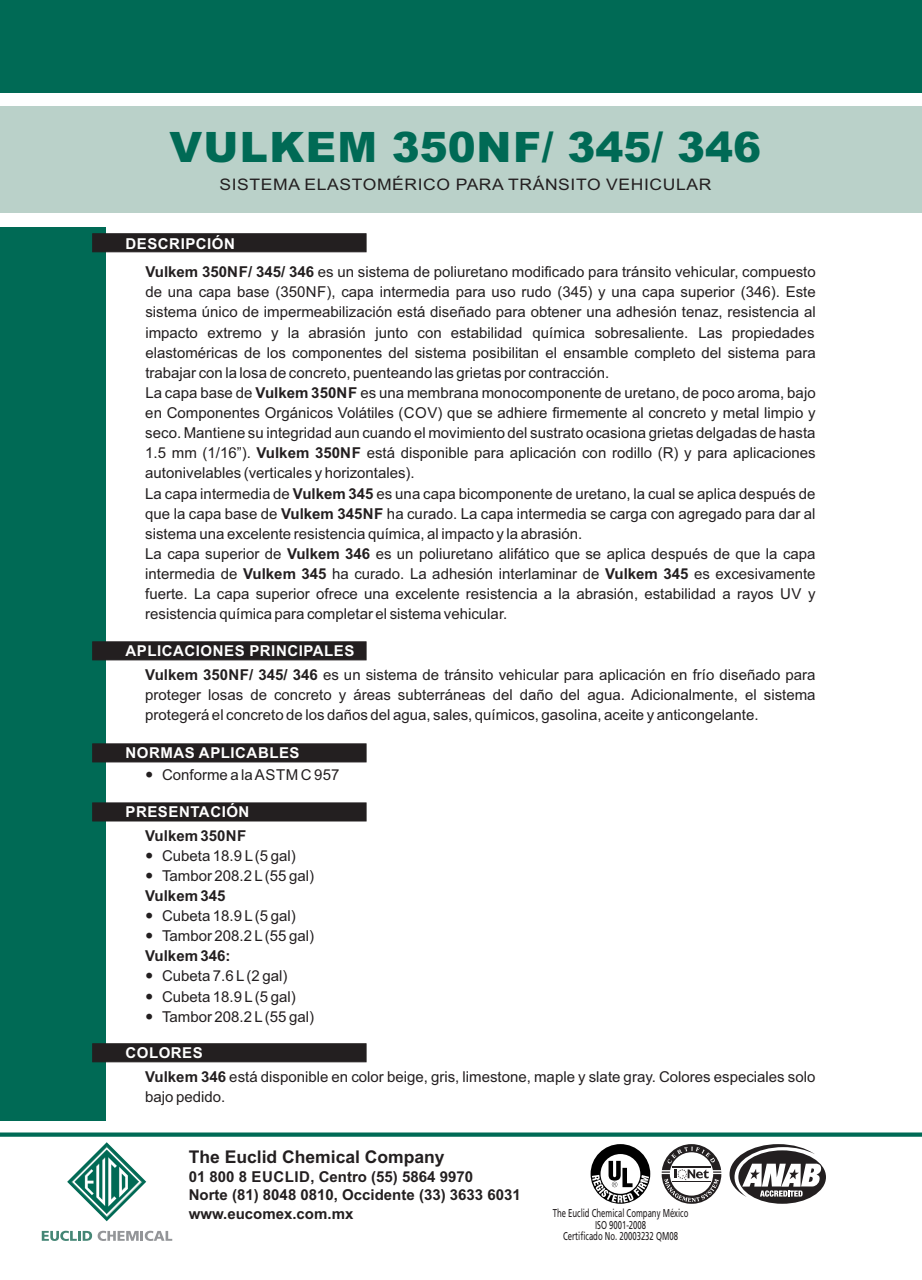
<style>
.page{position:relative;width:922px;height:1280px;background:#fff}
.page>*{position:absolute;margin:0;border:0;box-sizing:border-box;transform-origin:0 0}
.t1{font:900 42px "Arial";letter-spacing:.015em;color:#006a55}
.t2{font:700 17.5px "Arial";color:#231f20}
.t3{font:15.75px "Arial";letter-spacing:.035em;color:#231f20;scale:1.1 1}
.t4{font:15px/20px "Arial";color:#231f20}
.t5{font:700 15px/18.5px "Arial";color:#231f20}
.t6{font:700 15px "Arial";letter-spacing:.035em;color:#fff}
.t7{font:11.5px/11.8px "Frutiger LT Std";color:#231f20;text-align:center;scale:.68 1}
.s1{font-weight:700}
</style>
<div class="page">
<svg style="left:661px;top:1144px;width:60px;height:59px"></svg>
<div style="left:738px;top:1150px;width:87px;height:53px;background:#231f20;border-radius:50%"></div>
<svg style="left:729px;top:1144px;width:92px;height:52px"></svg>
<svg style="left:590px;top:1144px;width:60px;height:59px"></svg>
<div style="left:0;top:227px;width:106px;height:893px;background:#006a55"></div>
<div style="left:0;top:106px;width:921px;height:107px;background:#bad1c9"></div>
<div style="left:0;top:0;width:921px;height:92px;background:#006a55"></div>
<svg style="left:0;top:1132px;width:921px;height:4px;background:#1f7c6a"></svg>
<svg style="left:67px;top:1142px;width:79px;height:78px"></svg>
<svg style="left:42px;top:1230px;width:50px;height:10px"></svg>
<svg style="left:98px;top:1230px;width:74px;height:10px"></svg>
<hr style="left:921px;top:0;width:1px;height:92px;background:#006a55">
<div style="left:92px;top:802px;width:274px;height:19px;background:#231f20"></div>
<svg style="left:92px;top:233px;width:274px;height:19px;background:#252122"></svg>
<div style="left:92px;top:641px;width:274px;height:19px;background:#231f20"></div>
<div style="left:92px;top:743px;width:274px;height:19px;background:#231f20"></div>
<svg style="left:92px;top:1043px;width:274px;height:19px;background:#252122"></svg>
<h1 class="t1" style="left:169px;top:132px;width:593px">VULKEM 350NF/ 345/ 346</h1>
<p class="t3" style="left:219px;top:179px;width:448px">SISTEMA ELASTOMÉRICO PARA TRÁNSITO VEHICULAR</p>
<p class="t6" style="left:125px;top:238px;width:111px">DESCRIPCIÓN</p>
<p class="t4" style="left:145px;top:263px;width:671px"><span class="s1">Vulkem 350NF/ 345/ 346</span> es un sistema de poliuretano modificado para tránsito vehicular, compuesto de una capa base (350NF), capa intermedia para uso rudo (345) y una capa superior (346). Este sistema único de impermeabilización está diseñado para obtener una adhesión tenaz, resistencia al impacto extremo y la abrasión junto con estabilidad química sobresaliente. Las propiedades elastoméricas de los componentes del sistema posibilitan el ensamble completo del sistema para trabajar con la losa de concreto, puenteando las grietas por contracción.<br>La capa base de <span class="s1">Vulkem 350NF</span> es una membrana monocomponente de uretano, de poco aroma, bajo en Componentes Orgánicos Volátiles (COV) que se adhiere firmemente al concreto y metal limpio y seco. Mantiene su integridad aun cuando el movimiento del sustrato ocasiona grietas delgadas de hasta 1.5 mm (1/16”). <span class="s1">Vulkem 350NF</span> está disponible para aplicación con rodillo (R) y para aplicaciones autonivelables (verticales y horizontales).<br>La capa intermedia de <span class="s1">Vulkem 345</span> es una capa bicomponente de uretano, la cual se aplica después de que la capa base de <span class="s1">Vulkem 345NF</span> ha curado. La capa intermedia se carga con agregado para dar al sistema una excelente resistencia química, al impacto y la abrasión.<br>La capa superior de <span class="s1">Vulkem 346</span> es un poliuretano alifático que se aplica después de que la capa intermedia de <span class="s1">Vulkem 345</span> ha curado. La adhesión interlaminar de <span class="s1">Vulkem 345</span> es excesivamente fuerte. La capa superior ofrece una excelente resistencia a la abrasión, estabilidad a rayos UV y resistencia química para completar el sistema vehicular.</p>
<p class="t6" style="left:125px;top:645px;width:230px">APLICACIONES PRINCIPALES</p>
<p class="t4" style="left:145px;top:665px;width:671px;text-align:justify"><span class="s1">Vulkem 350NF/ 345/ 346</span> es un sistema de tránsito vehicular para aplicación en frío diseñado para proteger losas de concreto y áreas subterráneas del daño del agua. Adicionalmente, el sistema protegerá el concreto de los daños del agua, sales, químicos, gasolina, aceite y anticongelante.</p>
<p class="t6" style="left:125px;top:747px;width:176px">NORMAS APLICABLES</p>
<p class="t4" style="left:162px;top:766px;width:179px">Conforme a la ASTM C 957</p>
<p class="t6" style="left:125px;top:806px;width:125px">PRESENTACIÓN</p>
<p class="t5" style="left:145px;top:827px;width:103px">Vulkem 350NF</p>
<p class="t4" style="left:162px;top:846px;width:154px">Cubeta 18.9 L(5 gal)<br>Tambor 208.2 L(55 gal)</p>
<p class="t5" style="left:145px;top:887px;width:82px">Vulkem 345</p>
<p class="t4" style="left:162px;top:907px;width:154px">Cubeta 18.9 L(5 gal)<br>Tambor 208.2 L(55 gal)</p>
<p class="t5" style="left:145px;top:948px;width:87px">Vulkem 346:</p>
<p class="t4" style="left:162px;top:967px;width:154px">Cubeta 7.6 L(2 gal)<br>Cubeta 18.9 L(5 gal)<br>Tambor 208.2 L(55 gal)</p>
<p class="t6" style="left:125px;top:1047px;width:79px">COLORES</p>
<p class="t4" style="left:145px;top:1067px;width:671px"><span class="s1">Vulkem 346</span> está disponible en color beige, gris, limestone, maple y slate gray. Colores especiales solo bajo pedido.</p>
<p class="t2" style="left:189px;top:1149px;width:257px">The Euclid Chemical Company</p>
<p class="t5" style="left:189px;top:1168px;width:333px">01 800 8 EUCLID, Centro (55) 5864 9970<br>Norte (81) 8048 0810, Occidente (33) 3633 6031 www.eucomex.com.mx</p>
<p class="t7" style="left:552px;top:1207px;width:201px">The Euclid Chemical Company México<br>ISO 9001-2008<br>Certificado No. 20003232 QM08</p>
</div>
